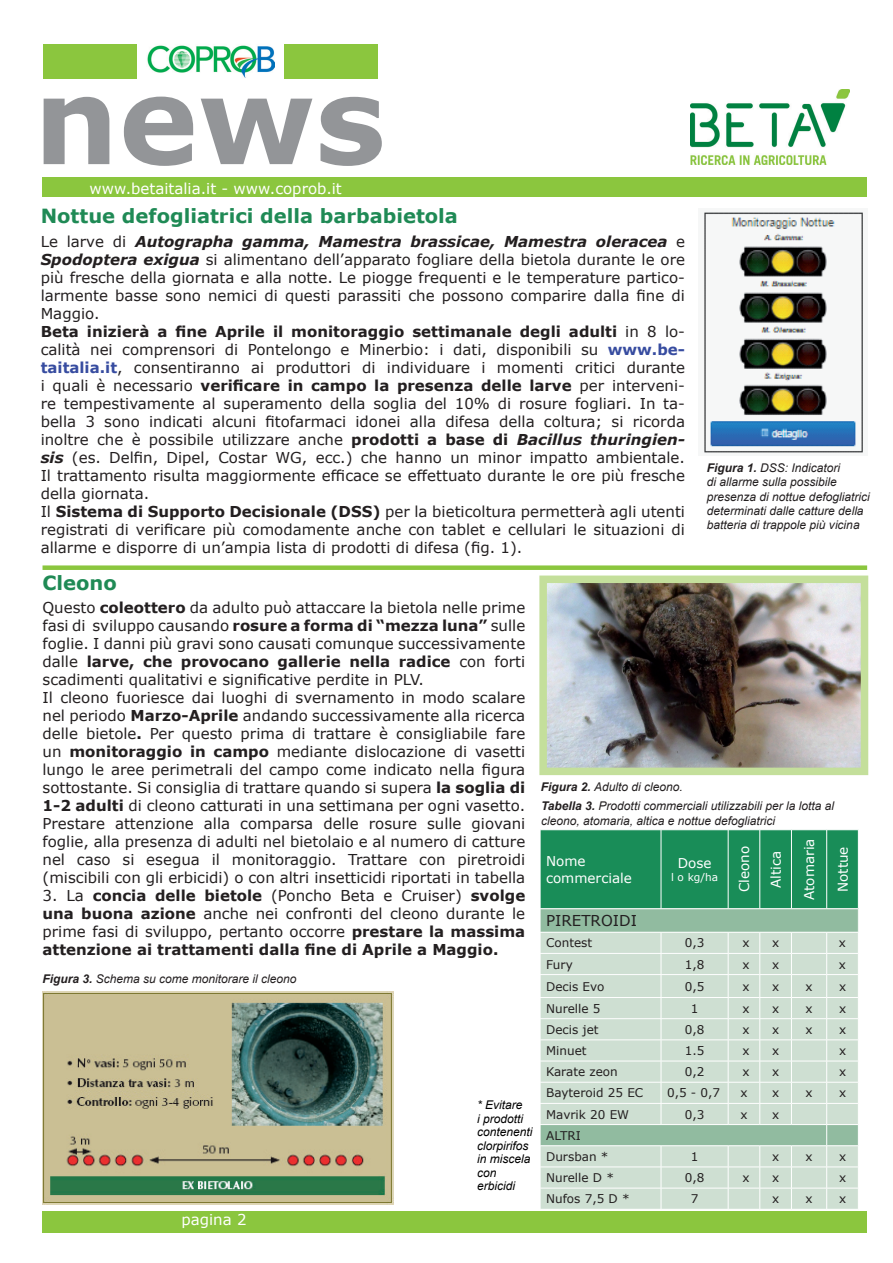
<style>
.page{position:relative;width:893px;height:1263px;background:#fff}
.page>*{position:absolute;margin:0;border:0;box-sizing:border-box;transform-origin:0 0}
.t1{font:700 119.4px "Verdana";color:#939598}
.t2{font:700 19.5px "Verdana";color:#1f8a55}
.t3{font:15px/18px "Verdana";color:#231f20}
.t4{font:700 15px/18px "Verdana";color:#231f20;text-align:justify}
.t5{font:15px "Verdana";color:#fff}
.t6{font:13.5px/16.2px "Verdana";color:#fff}
.t7{font:italic 12px/14.4px "Arial";color:#231f20}
.t8{font:12px/21.1px "Verdana";color:#231f20}
.t9{font:italic 12px/13.5px "Arial";color:#000}
.t10{font:10.5px "Verdana";color:#fff}
.s1{font-weight:700;font-style:italic}
.s2{font-weight:700}
.s3{font-weight:700;color:#374ca0}
.s4{font-weight:400}
</style>
<div class="page">
<img style="left:147px;top:45px;width:127px;height:33px">
<div style="left:43px;top:177px;width:824px;height:19px;background:#8bc63e"></div>
<div style="left:43px;top:1211px;width:824px;height:21px;background:#8bc63e"></div>
<img style="left:43px;top:991px;width:350px;height:213px">
<div style="left:43px;top:44px;width:93px;height:34px;background:#8bc63e"></div>
<div style="left:284px;top:44px;width:94px;height:34px;background:#8bc63e"></div>
<img style="left:690px;top:90px;width:159px;height:74px">
<svg style="left:540px;top:830px;width:319px;height:379px;background:#a5ccb6"></svg>
<img style="left:548px;top:584px;width:311px;height:182px">
<div style="left:539px;top:575px;width:329px;height:200px;border:8px solid #c4df9b"></div>
<div style="left:43px;top:565px;width:824px;height:5px;background:#8bc63e"></div>
<img style="left:704px;top:212px;width:159px;height:241px">
<h1 class="t1" style="left:34px;top:36px;width:354px">news</h1>
<p class="t5" style="left:90px;top:178px;width:254px">www.betaitalia.it - www.coprob.it</p>
<h2 class="t2" style="left:41px;top:202px;width:419px">Nottue defogliatrici della barbabietola</h2>
<p class="t3" style="left:41px;top:232px;width:646px">Le larve di <span class="s1">Autographa gamma, Mamestra brassicae, Mamestra oleracea</span> e <span class="s1">Spodoptera exigua</span> si alimentano dell’apparato fogliare della bietola durante le ore più fresche della giornata e alla notte. Le piogge frequenti e le temperature partico&shy;larmente basse sono nemici di questi parassiti che possono comparire dalla fine di Maggio.<br><span class="s2">Beta inizierà a fine Aprile il monitoraggio settimanale degli adulti</span> in 8 lo&shy;calità nei comprensori di Pontelongo e Minerbio: i dati, disponibili su <span class="s3">www.be&shy;taitalia.it</span>, consentiranno ai produttori di individuare i momenti critici durante i quali è necessario <span class="s2">verificare in campo la presenza delle larve</span> per interveni&shy;re tempestivamente al superamento della soglia del 10% di rosure fogliari. In ta&shy;bella 3 sono indicati alcuni fitofarmaci idonei alla difesa della coltura; si ricorda inoltre che è possibile utilizzare anche <span class="s2">prodotti a base di</span> <span class="s1">Bacillus thuringien&shy;sis</span> (es. Delfin, Dipel, Costar WG, ecc.) che hanno un minor impatto ambientale.<br>Il trattamento risulta maggiormente efficace se effettuato durante le ore più fresche della giornata.<br>Il <span class="s2">Sistema di Supporto Decisionale (DSS)</span> per la bieticoltura permetterà agli utenti registrati di verificare più comodamente anche con tablet e cellulari le situazioni di allarme e disporre di un’ampia lista di prodotti di difesa (fig. 1).</p>
<h2 class="t2" style="left:42px;top:569px;width:76px">Cleono</h2>
<p class="t7" style="left:707px;top:460px;width:164px"><span class="s2">Figura 1.</span> DSS: Indicatori<br>di allarme sulla possibile presenza di nottue defogliatrici determinati dalle catture della batteria di trappole più vicina</p>
<p class="t3" style="left:43px;top:598px;width:484px">Questo <span class="s2">coleottero</span> da adulto può attaccare la bietola nelle prime fasi di sviluppo causando <span class="s2">rosure a forma di “mezza luna”</span> sulle foglie. I danni più gravi sono causati comunque successivamente dalle <span class="s2">larve, che provocano gallerie nella radice</span> con forti scadimenti qualitativi e significative perdite in PLV.<br>Il cleono fuoriesce dai luoghi di svernamento in modo scalare nel periodo <span class="s2">Marzo-Aprile</span> andando successivamente alla ricerca delle bietole<span class="s2">.</span> Per questo prima di trattare è consigliabile fare un <span class="s2">monitoraggio in campo</span> mediante dislocazione di vasetti lungo le aree perimetrali del campo come indicato nella figura sottostante. Si consiglia di trattare quando si supera <span class="s2">la soglia di 1-2 adulti</span> di cleono catturati in una settimana per ogni vasetto.<br>Prestare attenzione alla comparsa delle rosure sulle giovani foglie, alla presenza di adulti nel bietolaio e al numero di catture nel caso si esegua il monitoraggio. Trattare con piretroidi (miscibili con gli erbicidi) o con altri insetticidi riportati in tabella</p>
<p class="t4" style="left:43px;top:886px;width:484px"><span class="s4">3. La</span> concia delle bietole <span class="s4">(Poncho Beta e Cruiser)</span> svolge una buona azione <span class="s4">anche nei confronti del cleono durante le prime fasi di sviluppo, pertanto occorre</span> prestare la massima attenzione ai trattamenti dalla fine di Aprile a Maggio.</p>
<p class="t7" style="left:43px;top:971px;width:256px"><span class="s2">Figura 3.</span> Schema su come monitorare il cleono</p>
<p class="t5" style="left:181px;top:1200px;width:67px">pagina 2</p>
<p class="t5" style="left:181px;top:1209px;width:67px">pagina 2</p>
<p class="t9" style="left:477px;top:1098px;width:57px">* Evitare<br>i prodotti contenenti clorpirifos in miscela con erbicidi</p>
<p class="t7" style="left:541px;top:780px;width:144px"><span class="s2">Figura 2.</span> Adulto di cleono.</p>
<p class="t7" style="left:541px;top:799px;width:294px"><span class="s2">Tabella 3.</span> Prodotti commerciali utilizzabili per la lotta al cleono, atomaria, altica e nottue defogliatrici</p>
<p class="t6" style="left:546px;top:853px;width:87px">Nome commerciale</p>
<p class="t6" style="left:678px;top:855px;width:35px">dose</p>
<p class="t10" style="left:671px;top:870px;width:49px">l o kg/ha</p>
<p class="t6" style="left:736px;top:892px;width:48px;rotate:-90deg">cleono</p>
<p class="t6" style="left:768px;top:888px;width:39px;rotate:-90deg">Altica</p>
<p class="t6" style="left:801px;top:900px;width:63px;rotate:-90deg">Atomaria</p>
<p class="t6" style="left:834px;top:892px;width:47px;rotate:-90deg">Nottue</p>
<p class="t3" style="left:546px;top:912px;width:92px">PIRETROIDI</p>
<p class="t8" style="left:546px;top:932px;width:48px">Contest</p>
<p class="t8" style="left:685px;top:932px;width:21px">0,3</p>
<p class="t8" style="left:742px;top:932px;width:9px">x</p>
<p class="t8" style="left:772px;top:932px;width:9px">x</p>
<p class="t8" style="left:839px;top:932px;width:9px">x</p>
<p class="t8" style="left:546px;top:953px;width:28px">Fury</p>
<p class="t8" style="left:685px;top:953px;width:21px">1,8</p>
<p class="t8" style="left:742px;top:953px;width:9px">x</p>
<p class="t8" style="left:772px;top:953px;width:9px">x</p>
<p class="t8" style="left:839px;top:953px;width:9px">x</p>
<p class="t8" style="left:546px;top:975px;width:60px">Decis Evo</p>
<p class="t8" style="left:685px;top:975px;width:21px">0,5</p>
<p class="t8" style="left:742px;top:975px;width:9px">x</p>
<p class="t8" style="left:772px;top:975px;width:9px">x</p>
<p class="t8" style="left:805px;top:975px;width:9px">x</p>
<p class="t8" style="left:839px;top:975px;width:9px">x</p>
<p class="t8" style="left:546px;top:997px;width:56px">Nurelle 5</p>
<p class="t8" style="left:691px;top:997px;width:9px">1</p>
<p class="t8" style="left:742px;top:997px;width:9px">x</p>
<p class="t8" style="left:772px;top:997px;width:9px">x</p>
<p class="t8" style="left:805px;top:997px;width:9px">x</p>
<p class="t8" style="left:839px;top:997px;width:9px">x</p>
<p class="t8" style="left:546px;top:1019px;width:54px">Decis jet</p>
<p class="t8" style="left:685px;top:1019px;width:21px">0,8</p>
<p class="t8" style="left:743px;top:1019px;width:9px">x</p>
<p class="t8" style="left:772px;top:1019px;width:9px">x</p>
<p class="t8" style="left:805px;top:1019px;width:9px">x</p>
<p class="t8" style="left:839px;top:1019px;width:9px">x</p>
<p class="t8" style="left:546px;top:1040px;width:42px">Minuet</p>
<p class="t8" style="left:685px;top:1040px;width:21px">1.5</p>
<p class="t8" style="left:743px;top:1040px;width:9px">x</p>
<p class="t8" style="left:772px;top:1040px;width:9px">x</p>
<p class="t8" style="left:839px;top:1040px;width:9px">x</p>
<p class="t8" style="left:546px;top:1061px;width:73px">Karate zeon</p>
<p class="t8" style="left:685px;top:1061px;width:21px">0,2</p>
<p class="t8" style="left:743px;top:1061px;width:9px">x</p>
<p class="t8" style="left:772px;top:1061px;width:9px">x</p>
<p class="t8" style="left:839px;top:1061px;width:9px">x</p>
<p class="t8" style="left:546px;top:1082px;width:99px">Bayteroid 25 EC</p>
<p class="t8" style="left:667px;top:1082px;width:55px">0,5 - 0,7</p>
<p class="t8" style="left:740px;top:1082px;width:9px">x</p>
<p class="t8" style="left:772px;top:1082px;width:9px">x</p>
<p class="t8" style="left:806px;top:1082px;width:9px">x</p>
<p class="t8" style="left:839px;top:1082px;width:9px">x</p>
<p class="t8" style="left:546px;top:1103px;width:85px">Mavrik 20 EW</p>
<p class="t8" style="left:685px;top:1103px;width:21px">0,3</p>
<p class="t8" style="left:740px;top:1103px;width:9px">x</p>
<p class="t8" style="left:772px;top:1103px;width:9px">x</p>
<p class="t8" style="left:546px;top:1125px;width:64px">ALTRI<br>Dursban *</p>
<p class="t8" style="left:691px;top:1146px;width:9px">1</p>
<p class="t8" style="left:772px;top:1146px;width:9px">x</p>
<p class="t8" style="left:806px;top:1146px;width:9px">x</p>
<p class="t8" style="left:839px;top:1146px;width:9px">x</p>
<p class="t8" style="left:546px;top:1167px;width:69px">Nurelle D *</p>
<p class="t8" style="left:685px;top:1167px;width:21px">0,8</p>
<p class="t8" style="left:743px;top:1167px;width:9px">x</p>
<p class="t8" style="left:772px;top:1167px;width:9px">x</p>
<p class="t8" style="left:839px;top:1167px;width:9px">x</p>
<p class="t8" style="left:546px;top:1188px;width:85px">Nufos 7,5 D *</p>
<p class="t8" style="left:691px;top:1188px;width:9px">7</p>
<p class="t8" style="left:772px;top:1188px;width:9px">x</p>
<p class="t8" style="left:806px;top:1188px;width:9px">x</p>
<p class="t8" style="left:839px;top:1188px;width:9px">x</p>
</div>
